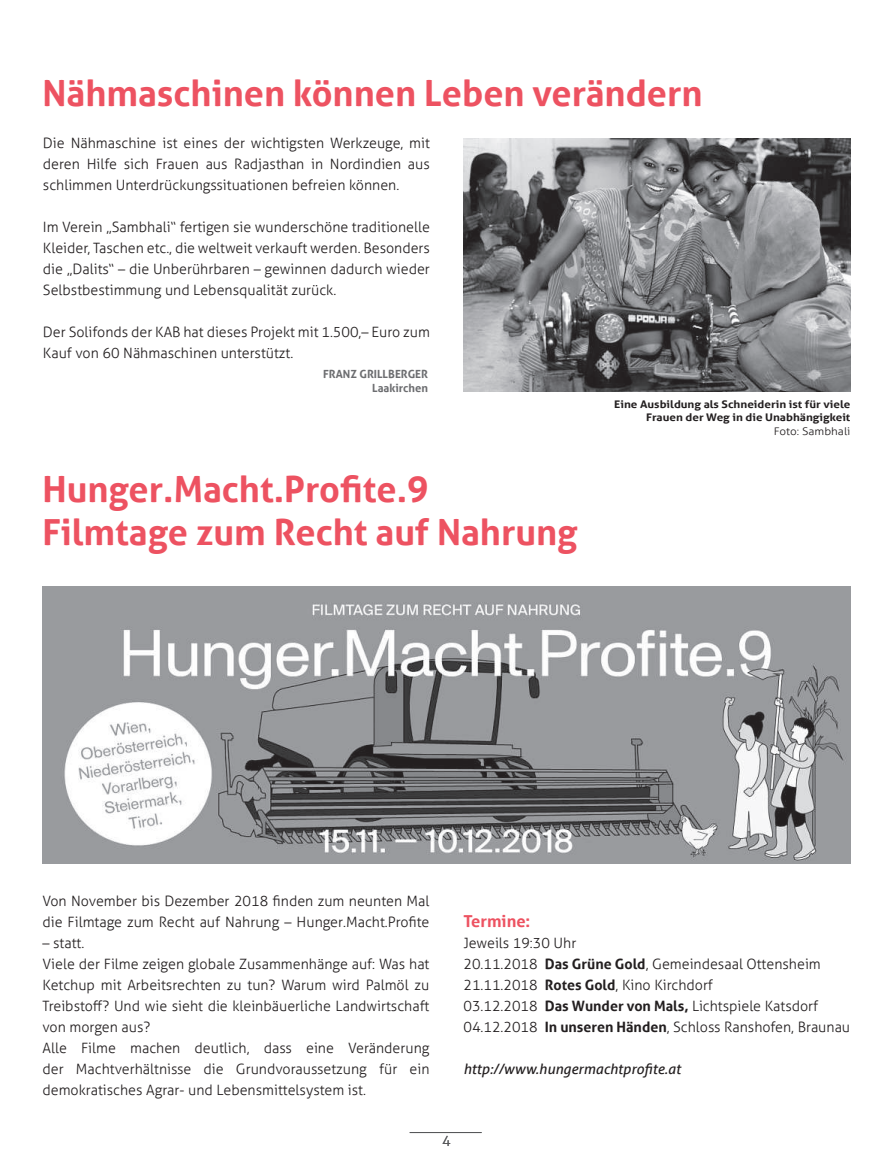
<style>
.page{position:relative;width:893px;height:1174px;background:#fff}
.page>*{position:absolute;margin:0;border:0;box-sizing:border-box;transform-origin:0 0}
.t1{font:700 36px/43.2px "Aller";color:#ed5261}
.t2{font:700 16.5px "Aller";color:#ed5261}
.t3{font:300 14.25px/21px "Aller";color:#231f20}
.t4{font:italic 14.25px "Aller";color:#231f20}
.t5{font:300 14.25px "Aller";color:#57585a}
.t6{font:700 11.25px/13.5px "Aller";color:#6c6d70;text-align:right}
.t7{font:700 10.5px/13.5px "Aller";color:#231f20;text-align:right;scale:1.12 1}
.t8{font:300 10.5px "Aller";color:#231f20;scale:1.12 1}
.s1{font-weight:700}
</style>
<div class="page">
<hr style="left:410px;top:1132px;width:72px;height:1px;background:#57585a">
<img style="left:463px;top:138px;width:387px;height:253px">
<img style="left:43px;top:586px;width:807px;height:277px">
<h1 class="t1" style="left:43px;top:72px;width:662px">Nähmaschinen können Leben verändern</h1>
<p class="t3" style="left:43px;top:133px;width:388px;text-align:justify">Die Nähmaschine ist eines der wichtigsten Werkzeuge, mit deren Hilfe sich Frauen aus Radjasthan in Nordindien aus schlimmen Unterdrückungssituationen befreien können.</p>
<p class="t3" style="left:43px;top:217px;width:388px;text-align:justify">Im Verein „Sambhali“ fertigen sie wunderschöne traditionelle Kleider, Taschen etc., die weltweit verkauft werden. Besonders die „Dalits“ – die Unberührbaren – gewinnen dadurch wieder Selbstbestimmung und Lebensqualität zurück.</p>
<p class="t3" style="left:43px;top:322px;width:388px">Der Solifonds der KAB hat dieses Projekt mit 1.500,– Euro zum<br>Kauf von 60 Nähmaschinen unterstützt.</p>
<p class="t6" style="left:323px;top:368px;width:106px">FRANZ GRILLBERGER<br>Laakirchen</p>
<h1 class="t1" style="left:43px;top:468px;width:537px">Hunger.Macht.Profite.9<br>Filmtage zum Recht auf Nahrung</h1>
<p class="t7" style="left:614px;top:397px;width:212px">Eine Ausbildung als Schneiderin ist für viele<br>Frauen der Weg in die Unabhängigkeit</p>
<p class="t8" style="left:774px;top:427px;width:70px">Foto: Sambhali</p>
<p class="t3" style="left:43px;top:890px;width:388px">Von November bis Dezember 2018 finden zum neunten Mal die Filmtage zum Recht auf Nahrung – Hunger.Macht.Profite</p>
<p class="t3" style="left:43px;top:933px;width:388px">– statt.<br>Viele der Filme zeigen globale Zusammenhänge auf: Was hat Ketchup mit Arbeitsrechten zu tun? Warum wird Palmöl zu Treibstoff? Und wie sieht die kleinbäuerliche Landwirtschaft von morgen aus?<br>Alle Filme machen deutlich, dass eine Veränderung der Machtverhältnisse die Grundvoraussetzung für ein demokratisches Agrar- und Lebensmittelsystem ist.</p>
<p class="t2" style="left:463px;top:911px;width:68px">Termine:</p>
<p class="t3" style="left:463px;top:933px;width:388px">Jeweils 19:30 Uhr<br>20.11.2018 <span class="s1">Das Grüne Gold</span>, Gemeindesaal Ottensheim 21.11.2018 <span class="s1">Rotes Gold</span>, Kino Kirchdorf<br>03.12.2018 <span class="s1">Das Wunder von Mals,</span> Lichtspiele Katsdorf 04.12.2018 <span class="s1">In unseren Händen</span>, Schloss Ranshofen, Braunau</p>
<p class="t4" style="left:463px;top:1061px;width:219px">http://www.hungermachtprofite.at</p>
<p class="t5" style="left:442px;top:1135px;width:10px">4</p>
</div>
